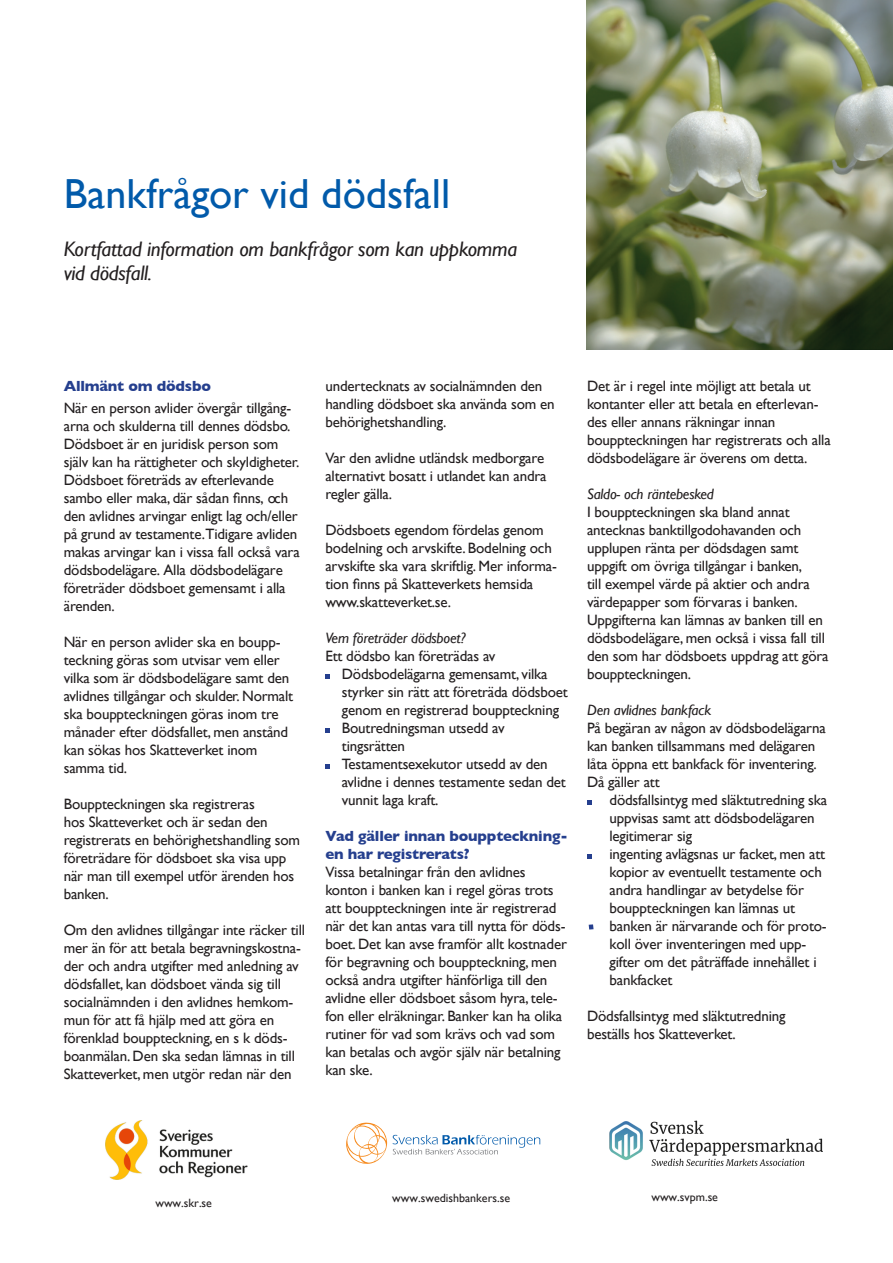
<style>
.page{position:relative;width:893px;height:1263px;background:#fff}
.page>*{position:absolute;margin:0;border:0;box-sizing:border-box;transform-origin:0 0}
.t1{font:42px "Gill Sans";color:#015aaa}
.t2{font:italic 21px/24px "Gill Sans";letter-spacing:-.015em;color:#231f20}
.t3{font:15px/18px "Gill Sans";letter-spacing:-.01em;color:#231f20}
.t4{font:italic 15px "Gill Sans";letter-spacing:-.01em;color:#231f20}
.t5{font:700 15px/18px "Gill Sans";letter-spacing:-.01em;color:#253f8e}
.t6{font:12px "Gill Sans";color:#231f20}
.s1{font-style:inherit}
</style>
<div class="page">
<img style="left:586px;top:0;width:307px;height:350px">
<svg style="left:325px;top:674px;width:5px;height:5px"></svg>
<svg style="left:325px;top:728px;width:5px;height:5px"></svg>
<svg style="left:325px;top:764px;width:5px;height:5px"></svg>
<svg style="left:587px;top:800px;width:4px;height:5px"></svg>
<svg style="left:587px;top:854px;width:4px;height:5px"></svg>
<svg style="left:346px;top:1123px;width:194px;height:41px"></svg>
<svg style="left:589px;top:924px;width:5px;height:5px"></svg>
<img style="left:609px;top:1121px;width:214px;height:45px">
<img style="left:105px;top:1121px;width:142px;height:58px">
<h1 class="t1" style="left:64px;top:169px;width:388px">Bankfrågor vid dödsfall</h1>
<h2 class="t2" style="left:64px;top:237px;width:455px">Kortfattad information om bankfrågor som kan uppkomma vid dödsfall.</h2>
<p class="t5" style="left:64px;top:377px;width:149px">Allmänt om dödsbo</p>
<p class="t3" style="left:64px;top:399px;width:238px">När en person avlider övergår tillgång&shy;arna och skulderna till dennes dödsbo.<br>Dödsboet är en juridisk person som själv kan ha rättigheter och skyldigheter.<br>Dödsboet företräds av efterlevande sambo eller maka, där sådan finns, och den avlidnes arvingar enligt lag och/eller på grund av testamente.Tidigare avliden makas arvingar kan i vissa fall också vara dödsbodelägare. Alla dödsbodelägare företräder dödsboet gemensamt i alla ärenden.</p>
<p class="t3" style="left:64px;top:633px;width:231px">När en person avlider ska en boupp&shy;teckning göras som utvisar vem eller vilka som är dödsbodelägare samt den avlidnes tillgångar och skulder. Normalt ska bouppteckningen göras inom tre månader efter dödsfallet, men anstånd kan sökas hos Skatteverket inom samma tid.</p>
<p class="t3" style="left:64px;top:795px;width:238px">Bouppteckningen ska registreras<br>hos Skatteverket och är sedan den registrerats en behörighetshandling som företrädare för dödsboet ska visa upp när man till exempel utför ärenden hos banken.</p>
<p class="t3" style="left:64px;top:921px;width:243px">Om den avlidnes tillgångar inte räcker till mer än för att betala begravningskostna&shy;der och andra utgifter med anledning av dödsfallet, kan dödsboet vända sig till socialnämnden i den avlidnes hemkom&shy;mun för att få hjälp med att göra en förenklad bouppteckning, en s k döds&shy;boanmälan. Den ska sedan lämnas in till Skatteverket, men utgör redan när den</p>
<p class="t3" style="left:325px;top:377px;width:231px">undertecknats av socialnämnden den handling dödsboet ska använda som en behörighetshandling.</p>
<p class="t3" style="left:325px;top:449px;width:223px">Var den avlidne utländsk medborgare alternativt bosatt i utlandet kan andra regler gälla.</p>
<p class="t3" style="left:325px;top:521px;width:233px">Dödsboets egendom fördelas genom bodelning och arvskifte. Bodelning och arvskifte ska vara skriftlig. Mer informa&shy;tion finns på Skatteverkets hemsida www.skatteverket.se.</p>
<p class="t4" style="left:325px;top:629px;width:142px">Vem företräder dödsboet?</p>
<p class="t3" style="left:342px;top:647px;width:228px;text-indent:-17px">Ett dödsbo kan företrädas av<br>Dödsbodelägarna gemensamt, vilka styrker sin rätt att företräda dödsboet genom en registrerad bouppteckning<br>Boutredningsman utsedd av tingsrätten<br>Testamentsexekutor utsedd av den avlidne i dennes testamente sedan det vunnit laga kraft.</p>
<p class="t5" style="left:325px;top:827px;width:244px">Vad gäller innan bouppteckning&shy;en har registrerats?</p>
<p class="t3" style="left:325px;top:863px;width:243px">Vissa betalningar från den avlidnes konton i banken kan i regel göras trots att bouppteckningen inte är registrerad när det kan antas vara till nytta för döds&shy;boet. Det kan avse framför allt kostnader för begravning och bouppteckning, men också andra utgifter hänförliga till den avlidne eller dödsboet såsom hyra, tele&shy;fon eller elräkningar. Banker kan ha olika rutiner för vad som krävs och vad som kan betalas och avgör själv när betalning kan ske.</p>
<p class="t3" style="left:587px;top:377px;width:245px">Det är i regel inte möjligt att betala ut kontanter eller att betala en efterlevan&shy;des eller annans räkningar innan bouppteckningen har registrerats och alla dödsbodelägare är överens om detta.</p>
<p class="t4" style="left:587px;top:485px;width:128px">Saldo- och räntebesked</p>
<p class="t3" style="left:587px;top:503px;width:243px">I bouppteckningen ska bland annat antecknas banktillgodohavanden och upplupen ränta per dödsdagen samt uppgift om övriga tillgångar i banken,<br>till exempel värde på aktier och andra värdepapper som förvaras i banken.<br>Uppgifterna kan lämnas av banken till en dödsbodelägare, men också i vissa fall till den som har dödsboets uppdrag att göra bouppteckningen.</p>
<p class="t4" style="left:587px;top:701px;width:126px">Den avlidnes bankfack</p>
<p class="t3" style="left:587px;top:719px;width:240px">På begäran av någon av dödsbodelägarna kan banken tillsammans med delägaren låta öppna ett bankfack för inventering.<br>Då gäller att</p>
<p class="t3" style="left:609px;top:791px;width:219px">dödsfallsintyg med släktutredning ska uppvisas samt att dödsbodelägaren legitimerar sig<br>ingenting avlägsnas ur facket, men att kopior av eventuellt testamente och andra handlingar av betydelse för bouppteckningen kan lämnas ut banken är närvarande och för <span class="s1">proto&shy;</span>koll över inventeringen med <span class="s1">upp&shy;</span>gifter om det påträffade innehållet i bankfacket</p>
<p class="t3" style="left:587px;top:1007px;width:200px">Dödsfallsintyg med släktutredning beställs hos Skatteverket.</p>
<p class="t6" style="left:392px;top:1190px;width:119px">www.swedishbankers.se</p>
<p class="t6" style="left:155px;top:1196px;width:58px">www.sk<span class="s1">r</span>.se</p>
<p class="t6" style="left:651px;top:1189px;width:68px">www.<span class="s1">svpm</span>.se</p>
</div>
